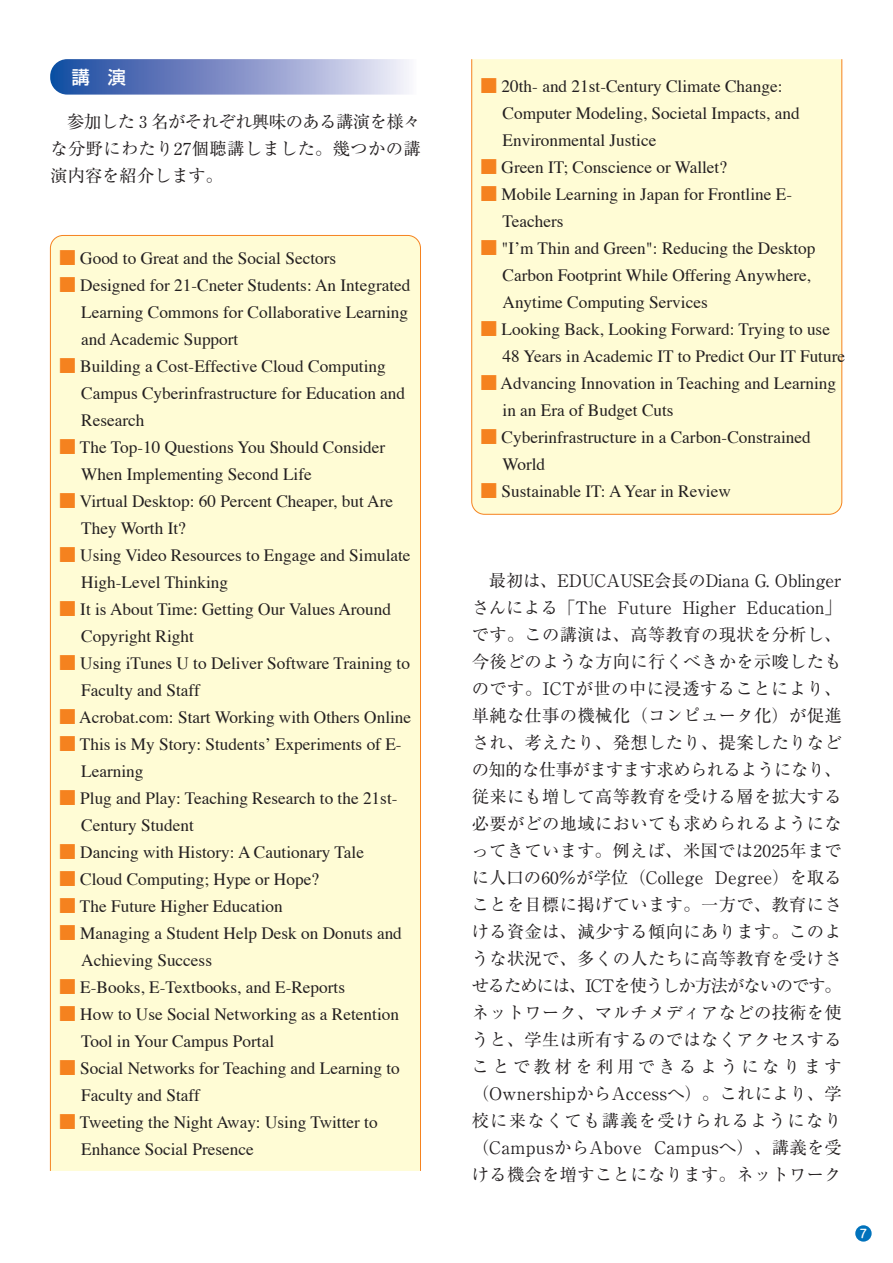
<style>
.page{position:relative;width:893px;height:1263px;background:#fff}
.page>*{position:absolute;margin:0;border:0;box-sizing:border-box;transform-origin:0 0}
.t1{font:500 18px "Shin Go";color:#fff}
.t2{font:17.25px/27px "Times";color:#231f20}
.t3{font:17.25px/27px "Ryumin";letter-spacing:.02em;color:#231f20;text-align:justify}
.t4{font:500 11.55px "Shin M Go";color:#fff}
.s1{font-family:"Shin Go";font-weight:300;color:#f5821f}
</style>
<div class="page">
<div style="left:855px;top:1225px;width:16px;height:17px;background:#0072bc;border-radius:50%"></div>
<div style="left:50px;top:235px;width:371px;height:936px;background:#fffcd5"></div>
<div style="left:471px;top:59px;width:371px;height:456px;background:#fffcd5"></div>
<svg style="left:50px;top:59px;width:359px;height:36px;background:#8798cb"></svg>
<p class="t1" style="left:72px;top:71px;width:56px">講　演</p>
<p class="t3" style="left:50px;top:110px;width:371px">　参加した３名がそれぞれ興味のある講演を様々な分野にわたり27個聴講しました。幾つかの講演内容を紹介します。</p>
<p class="t2" style="left:59px;top:246px;width:279px"><span class="s1">■</span> Good to Great and the Social Sectors</p>
<p class="t2" style="left:81px;top:273px;width:331px;text-indent:-23px"><span class="s1">■</span> Designed for 21-Cneter Students: An Integrated<br>Learning Commons for Collaborative Learning and Academic Support</p>
<p class="t2" style="left:81px;top:354px;width:325px;text-indent:-23px"><span class="s1">■</span> Building a Cost-Effective Cloud Computing<br>Campus Cyberinfrastructure for Education and<br>Research</p>
<p class="t2" style="left:81px;top:435px;width:305px;text-indent:-23px"><span class="s1">■</span> The Top-10 Questions You Should Consider<br>When Implementing Second Life</p>
<p class="t2" style="left:81px;top:489px;width:313px;text-indent:-23px"><span class="s1">■</span> Virtual Desktop: 60 Percent Cheaper, but Are<br>They Worth It?</p>
<p class="t2" style="left:81px;top:543px;width:331px;text-indent:-23px"><span class="s1">■</span> Using Video Resources to Engage and Simulate<br>High-Level Thinking</p>
<p class="t2" style="left:81px;top:597px;width:311px;text-indent:-23px"><span class="s1">■</span> It is About Time: Getting Our Values Around<br>Copyright Right</p>
<p class="t2" style="left:81px;top:651px;width:330px;text-indent:-23px"><span class="s1">■</span> Using iTunes U to Deliver Software Training to<br>Faculty and Staff</p>
<p class="t2" style="left:59px;top:705px;width:354px"><span class="s1">■</span> Acrobat.com: Start Working with Others Online</p>
<p class="t2" style="left:81px;top:732px;width:322px;text-indent:-23px"><span class="s1">■</span> This is My Story: Students’ Experiments of E-<br>Learning</p>
<p class="t2" style="left:81px;top:786px;width:318px;text-indent:-23px"><span class="s1">■</span> Plug and Play: Teaching Research to the 21st-<br>Century Student</p>
<p class="t2" style="left:59px;top:840px;width:307px"><span class="s1">■</span> Dancing with History: A Cautionary Tale</p>
<p class="t2" style="left:59px;top:867px;width:262px"><span class="s1">■</span> Cloud Computing; Hype or Hope?</p>
<p class="t2" style="left:59px;top:894px;width:225px"><span class="s1">■</span> The Future Higher Education</p>
<p class="t2" style="left:81px;top:921px;width:322px;text-indent:-23px"><span class="s1">■</span> Managing a Student Help Desk on Donuts and<br>Achieving Success</p>
<p class="t2" style="left:59px;top:975px;width:288px"><span class="s1">■</span> E-Books, E-Textbooks, and E-Reports</p>
<p class="t2" style="left:81px;top:1002px;width:319px;text-indent:-23px"><span class="s1">■</span> How to Use Social Networking as a Retention<br>Tool in Your Campus Portal</p>
<p class="t2" style="left:81px;top:1056px;width:320px;text-indent:-23px"><span class="s1">■</span> Social Networks for Teaching and Learning to<br>Faculty and Staff</p>
<p class="t2" style="left:81px;top:1110px;width:298px;text-indent:-22px"><span class="s1">■</span> Tweeting the Night Away: Using Twitter to<br>Enhance Social Presence</p>
<p class="t2" style="left:502px;top:74px;width:299px;text-indent:-23px"><span class="s1">■</span> 20th- and 21st-Century Climate Change:<br>Computer Modeling, Societal Impacts, and<br>Environmental Justice</p>
<p class="t2" style="left:480px;top:155px;width:248px"><span class="s1">■</span> Green IT; Conscience or Wallet?</p>
<p class="t2" style="left:502px;top:182px;width:291px;text-indent:-23px"><span class="s1">■</span> Mobile Learning in Japan for Frontline E-<br>Teachers</p>
<p class="t2" style="left:502px;top:236px;width:314px;text-indent:-23px"><span class="s1">■</span> "I’m Thin and Green": Reducing the Desktop<br>Carbon Footprint While Offering Anywhere,<br>Anytime Computing Services</p>
<p class="t2" style="left:502px;top:317px;width:344px;text-indent:-23px"><span class="s1">■</span> Looking Back, Looking Forward: Trying to use<br>48 Years in Academic IT to Predict Our IT Future</p>
<p class="t2" style="left:502px;top:371px;width:335px;text-indent:-23px"><span class="s1">■</span> Advancing Innovation in Teaching and Learning in an Era of Budget Cuts</p>
<p class="t2" style="left:502px;top:425px;width:310px;text-indent:-23px"><span class="s1">■</span> Cyberinfrastructure in a Carbon-Constrained<br>World</p>
<p class="t2" style="left:480px;top:479px;width:252px"><span class="s1">■</span> Sustainable IT: A Year in Review</p>
<p class="t3" style="left:471px;top:569px;width:371px;text-indent:17px">最初は、EDUCAUSE会長のDiana G. Oblingerさんによる「The Future Higher Education」です。この講演は、高等教育の現状を分析し、今後どのような方向に行くべきかを示唆したものです。ICTが世の中に浸透することにより、単純な仕事の機械化（コンピュータ化）が促進され、考えたり、発想したり、提案したりなどの知的な仕事がますます求められるようになり、従来にも増して高等教育を受ける層を拡大する必要がどの地域においても求められるようになってきています。例えば、米国では2025年までに人口の60％が学位（College Degree）を取ることを目標に掲げています。一方で、教育にさける資金は、減少する傾向にあります。このような状況で、多くの人たちに高等教育を受けさせるためには、ICTを使うしか方法がないのです。ネットワーク、マルチメディアなどの技術を使うと、学生は所有するのではなくアクセスすることで教材を利用できるようになります（OwnershipからAccessへ）。これにより、学校に来なくても講義を受けられるようになり（CampusからAbove Campusへ）、講義を受ける機会を増すことになります。ネットワーク</p>
<p class="t4" style="left:859px;top:1230px;width:9px">7</p>
</div>
